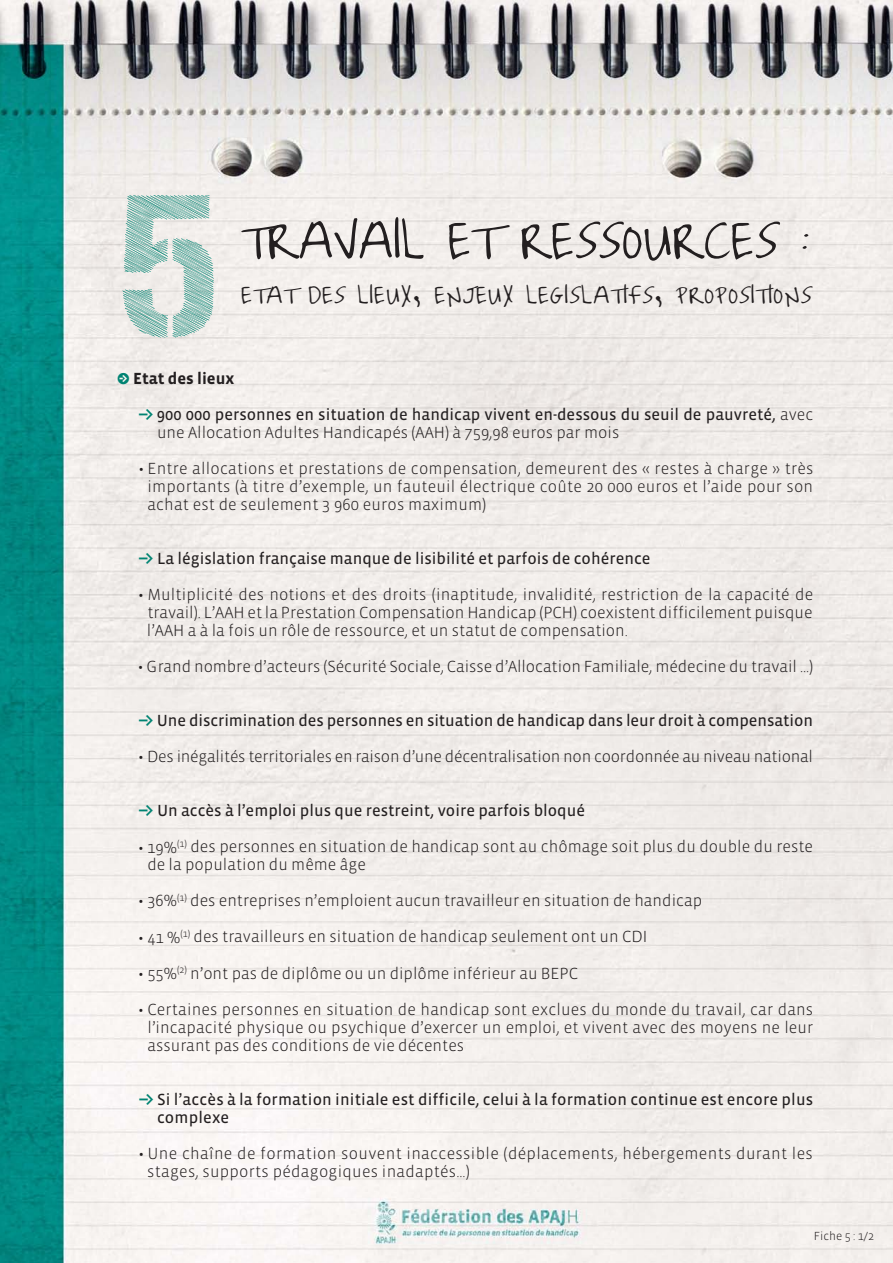
<style>
.page{position:relative;width:893px;height:1263px;background:#fff}
.page>*{position:absolute;margin:0;border:0;box-sizing:border-box;transform-origin:0 0}
.t1{font:198px "Urban Sketch";color:#008372}
.t2{font:67.5px "Joyful Juliana";letter-spacing:.015em;color:#231f20}
.t3{font:31.5px "Joyful Juliana";letter-spacing:.045em;color:#231f20}
.t4{font:300 16.5px/18px "Vista Sans";color:#231f20;text-align:justify}
.t5{font:16.5px/18px "Vista Sans Reg";color:#231f20}
.t6{font:300 16.5px/18px "Vista Sans";letter-spacing:.02em;color:#231f20}
.t7{font:700 16.5px "Vista Sans";color:#231f20}
.t8{font:300 12px "Vista Sans";color:#231f20}
.s1{font-family:"Klavika Arrows";color:#008372}
.s2{font-family:"Klavika Arrows";font-weight:700;color:#008372}
.s3{font-family:"Vista Sans";font-weight:300}
</style>
<div class="page">
<img style="left:0;top:0;width:893px;height:1263px">
<h1 class="t1" style="left:117px;top:162px;width:104px">5</h1>
<h2 class="t2" style="left:242px;top:206px;width:570px">travail et ressOurces :</h2>
<h3 class="t3" style="left:242px;top:279px;width:571px">etat des lieux, enJeux legislatifs, prOpOsitiOns</h3>
<p class="t7" style="left:117px;top:369px;width:119px"><span class="s1">r</span> Etat des lieux</p>
<p class="t5" style="left:138px;top:406px;width:676px"><span class="s2">J</span> 900 000 personnes en situation de handicap vivent en-dessous du seuil de pauvreté, <span class="s3">avec</span></p>
<p class="t4" style="left:157px;top:424px;width:464px">une Allocation Adultes Handicapés (AAH) à 759,98 euros par mois</p>
<p class="t4" style="left:147px;top:460px;width:667px;text-indent:-9px">• Entre allocations et prestations de compensation, demeurent des « restes à charge » très importants (à titre d’exemple, un fauteuil électrique coûte 20 000 euros et l’aide pour son achat est de seulement 3 960 euros maximum)</p>
<p class="t5" style="left:138px;top:550px;width:514px"><span class="s2">J</span> La législation française manque de lisibilité et parfois de cohérence</p>
<p class="t4" style="left:147px;top:586px;width:668px;text-indent:-9px">• Multiplicité des notions et des droits (inaptitude, invalidité, restriction de la capacité de travail). L’AAH et la Prestation Compensation Handicap (PCH) coexistent difficilement puisque l’AAH a à la fois un rôle de ressource, et un statut de compensation.</p>
<p class="t4" style="left:138px;top:658px;width:677px">• Grand nombre d’acteurs (Sécurité Sociale, Caisse d’Allocation Familiale, médecine du travail …)</p>
<p class="t5" style="left:138px;top:712px;width:676px"><span class="s2">J</span> Une discrimination des personnes en situation de handicap dans leur droit à compensation</p>
<p class="t4" style="left:138px;top:748px;width:676px">• Des inégalités territoriales en raison d’une décentralisation non coordonnée au niveau national</p>
<p class="t5" style="left:138px;top:802px;width:448px"><span class="s2">J</span> Un accès à l’emploi plus que restreint, voire parfois bloqué</p>
<p class="t4" style="left:147px;top:838px;width:667px;text-indent:-9px">• 19%<sup>(1)</sup> des personnes en situation de handicap sont au chômage soit plus du double du reste de la population du même âge</p>
<p class="t4" style="left:138px;top:892px;width:565px">• 36%<sup>(1)</sup> des entreprises n’emploient aucun travailleur en situation de handicap</p>
<p class="t4" style="left:138px;top:928px;width:510px">• 41 %<sup>(1)</sup> des travailleurs en situation de handicap seulement ont un CDI</p>
<p class="t4" style="left:138px;top:964px;width:441px">• 55%<sup>(2)</sup> n’ont pas de diplôme ou un diplôme inférieur au BEPC</p>
<p class="t4" style="left:147px;top:1000px;width:667px;text-indent:-9px">• Certaines personnes en situation de handicap sont exclues du monde du travail, car dans l’incapacité physique ou psychique d’exercer un emploi, et vivent avec des moyens ne leur assurant pas des conditions de vie décentes</p>
<p class="t5" style="left:157px;top:1090px;width:658px;text-indent:-19px"><span class="s2">J</span> Si l’accès à la formation initiale est difficile, celui à la formation continue est encore plus complexe</p>
<p class="t6" style="left:147px;top:1144px;width:667px;text-indent:-9px">• Une chaîne de formation souvent inaccessible (déplacements, hébergements durant les stages, supports pédagogiques inadaptés…)</p>
<p class="t8" style="left:814px;top:1228px;width:62px">Fiche 5 : 1/2</p>
</div>
